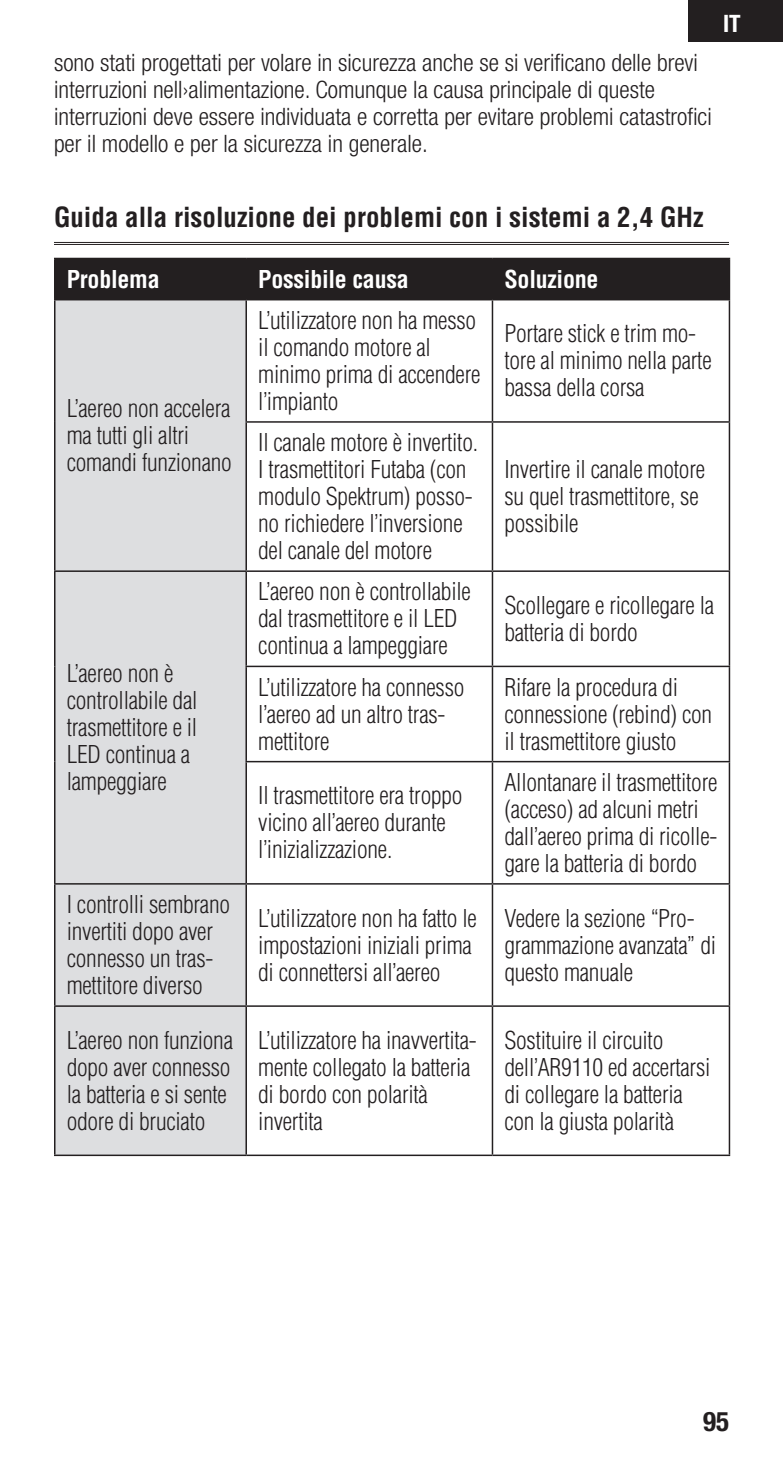
<style>
.page{position:relative;width:783px;height:1458px;background:#fff}
.page>*{position:absolute;margin:0;border:0;box-sizing:border-box;transform-origin:0 0}
.t1{font:700 condensed 27px "Helvetica LT Std";color:#231f20}
.t2{font:700 condensed 27px "Helvetica Neue LT Std";color:#231f20}
.t3{font:300 condensed 24px/27px "Helvetica LT Std";letter-spacing:-.01em;color:#231f20}
.t4{font:300 condensed 24px/27px "Helvetica Neue LT Std";color:#231f20}
.t5{font:700 condensed 24px "Helvetica LT Std";letter-spacing:-.01em;color:#fff}
.t6{font:700 condensed 24px "Helvetica Neue LT Std";color:#fff}
</style>
<div class="page">
<div style="left:689px;top:0;width:94px;height:42px;background:#231f20"></div>
<hr style="left:54px;top:242px;width:675px;height:1px;background:#231f20">
<hr style="left:54px;top:244px;width:675px;height:1px;background:#231f20">
<div style="left:56px;top:259px;width:673px;height:40px;background:#231f20"></div>
<div style="left:56px;top:300px;width:189px;height:855px;background:#dddee0"></div>
<hr style="left:54px;top:258px;width:192px;height:1px;background:#231f20">
<hr style="left:54px;top:259px;width:2px;height:40px;background:#231f20">
<hr style="left:246px;top:258px;width:246px;height:1px;background:#231f20">
<hr style="left:245px;top:259px;width:2px;height:40px;background:#231f20">
<hr style="left:492px;top:258px;width:238px;height:1px;background:#231f20">
<hr style="left:492px;top:259px;width:1px;height:40px;background:#231f20">
<hr style="left:729px;top:259px;width:1px;height:40px;background:#231f20">
<hr style="left:54px;top:299px;width:192px;height:1px;background:#231f20">
<hr style="left:54px;top:300px;width:2px;height:122px;background:#231f20">
<hr style="left:246px;top:299px;width:246px;height:1px;background:#231f20">
<hr style="left:245px;top:300px;width:2px;height:121px;background:#231f20">
<hr style="left:492px;top:299px;width:238px;height:1px;background:#231f20">
<hr style="left:492px;top:300px;width:1px;height:121px;background:#231f20">
<hr style="left:729px;top:300px;width:1px;height:121px;background:#231f20">
<hr style="left:54px;top:422px;width:2px;height:148px;background:#231f20">
<hr style="left:245px;top:421px;width:247px;height:2px;background:#231f20">
<hr style="left:245px;top:423px;width:2px;height:147px;background:#231f20">
<hr style="left:492px;top:421px;width:238px;height:2px;background:#231f20">
<hr style="left:492px;top:423px;width:1px;height:147px;background:#231f20">
<hr style="left:729px;top:423px;width:1px;height:147px;background:#231f20">
<hr style="left:54px;top:570px;width:192px;height:2px;background:#231f20">
<hr style="left:54px;top:572px;width:2px;height:94px;background:#231f20">
<hr style="left:246px;top:570px;width:246px;height:2px;background:#231f20">
<hr style="left:245px;top:572px;width:2px;height:94px;background:#231f20">
<hr style="left:492px;top:570px;width:238px;height:2px;background:#231f20">
<hr style="left:492px;top:572px;width:1px;height:94px;background:#231f20">
<hr style="left:729px;top:572px;width:1px;height:94px;background:#231f20">
<hr style="left:54px;top:666px;width:2px;height:96px;background:#231f20">
<hr style="left:245px;top:666px;width:247px;height:1px;background:#231f20">
<hr style="left:245px;top:667px;width:2px;height:94px;background:#231f20">
<hr style="left:492px;top:666px;width:238px;height:1px;background:#231f20">
<hr style="left:492px;top:667px;width:1px;height:94px;background:#231f20">
<hr style="left:729px;top:667px;width:1px;height:94px;background:#231f20">
<hr style="left:54px;top:762px;width:2px;height:121px;background:#231f20">
<hr style="left:245px;top:761px;width:247px;height:1px;background:#231f20">
<hr style="left:245px;top:762px;width:2px;height:121px;background:#231f20">
<hr style="left:492px;top:761px;width:238px;height:1px;background:#231f20">
<hr style="left:492px;top:762px;width:1px;height:121px;background:#231f20">
<hr style="left:729px;top:762px;width:1px;height:121px;background:#231f20">
<hr style="left:54px;top:883px;width:192px;height:2px;background:#231f20">
<hr style="left:54px;top:885px;width:2px;height:120px;background:#231f20">
<hr style="left:246px;top:883px;width:246px;height:2px;background:#231f20">
<hr style="left:245px;top:885px;width:2px;height:120px;background:#231f20">
<hr style="left:492px;top:883px;width:238px;height:2px;background:#231f20">
<hr style="left:492px;top:885px;width:1px;height:120px;background:#231f20">
<hr style="left:729px;top:885px;width:1px;height:120px;background:#231f20">
<hr style="left:54px;top:1005px;width:192px;height:2px;background:#231f20">
<hr style="left:54px;top:1007px;width:2px;height:148px;background:#231f20">
<hr style="left:246px;top:1005px;width:246px;height:2px;background:#231f20">
<hr style="left:245px;top:1007px;width:2px;height:148px;background:#231f20">
<hr style="left:492px;top:1005px;width:238px;height:2px;background:#231f20">
<hr style="left:492px;top:1007px;width:1px;height:148px;background:#231f20">
<hr style="left:729px;top:1007px;width:1px;height:148px;background:#231f20">
<hr style="left:54px;top:1155px;width:192px;height:1px;background:#231f20">
<hr style="left:246px;top:1155px;width:246px;height:1px;background:#231f20">
<hr style="left:492px;top:1155px;width:238px;height:1px;background:#231f20">
<p class="t4" style="left:54px;top:49px;width:659px">sono stati progettati per volare in sicurezza anche se si verificano delle brevi interruzioni nell›alimentazione. Comunque la causa principale di queste interruzioni deve essere individuata e corretta per evitare problemi catastrofici per il modello e per la sicurezza in generale.</p>
<p class="t6" style="left:723px;top:9px;width:19px">IT</p>
<p class="t1" style="left:54px;top:200px;width:651px">Guida alla risoluzione dei problemi con i sistemi a 2,4 GHz</p>
<p class="t5" style="left:67px;top:264px;width:94px">Problema</p>
<p class="t5" style="left:258px;top:264px;width:152px">Possibile causa</p>
<p class="t5" style="left:504px;top:264px;width:96px">Soluzione</p>
<p class="t3" style="left:67px;top:395px;width:167px">L’aereo non accelera ma tutti gli altri comandi funzionano</p>
<p class="t3" style="left:258px;top:307px;width:224px">L’utilizzatore non ha messo il comando motore al minimo prima di accendere l’impianto</p>
<p class="t3" style="left:258px;top:429px;width:221px">Il canale motore è invertito.<br>I trasmettitori Futaba (con modulo Spektrum) posso&shy;no richiedere l’inversione del canale del motore</p>
<p class="t3" style="left:258px;top:578px;width:214px">L’aereo non è controllabile dal trasmettitore e il LED continua a lampeggiare</p>
<p class="t3" style="left:504px;top:320px;width:209px">Portare stick e trim mo&shy;tore al minimo nella parte bassa della corsa</p>
<p class="t3" style="left:504px;top:456px;width:202px">Invertire il canale motore su quel trasmettitore, se possibile</p>
<p class="t3" style="left:504px;top:592px;width:211px">Scollegare e ricollegare la batteria di bordo</p>
<p class="t3" style="left:67px;top:660px;width:132px">L’aereo non è controllabile dal trasmettitore e il<br>LED continua a lampeggiare</p>
<p class="t3" style="left:67px;top:891px;width:165px">I controlli sembrano invertiti dopo aver connesso un tras&shy;mettitore diverso</p>
<p class="t3" style="left:258px;top:673px;width:208px">L’utilizzatore ha connesso l’aereo ad un altro tras&shy;mettitore</p>
<p class="t3" style="left:504px;top:673px;width:209px">Rifare la procedura di connessione (rebind) con il trasmettitore giusto</p>
<p class="t3" style="left:258px;top:782px;width:206px">Il trasmettitore era troppo vicino all’aereo durante l’inizializzazione.</p>
<p class="t3" style="left:504px;top:768px;width:214px">Allontanare il trasmettitore (acceso) ad alcuni metri dall’aereo prima di ricolle&shy;gare la batteria di bordo</p>
<p class="t3" style="left:258px;top:904px;width:220px">L’utilizzatore non ha fatto le impostazioni iniziali prima di connettersi all’aereo</p>
<p class="t3" style="left:504px;top:904px;width:213px">Vedere la sezione “Pro&shy;grammazione avanzata” di questo manuale</p>
<p class="t3" style="left:67px;top:1026px;width:168px">L’aereo non funziona dopo aver connesso la batteria e si sente odore di bruciato</p>
<p class="t3" style="left:258px;top:1026px;width:220px">L’utilizzatore ha inavvertita&shy;mente collegato la batteria di bordo con polarità invertita</p>
<p class="t3" style="left:504px;top:1026px;width:208px">Sostituire il circuito dell’AR9110 ed accertarsi di collegare la batteria con la giusta polarità</p>
<p class="t2" style="left:703px;top:1405px;width:27px">95</p>
</div>
